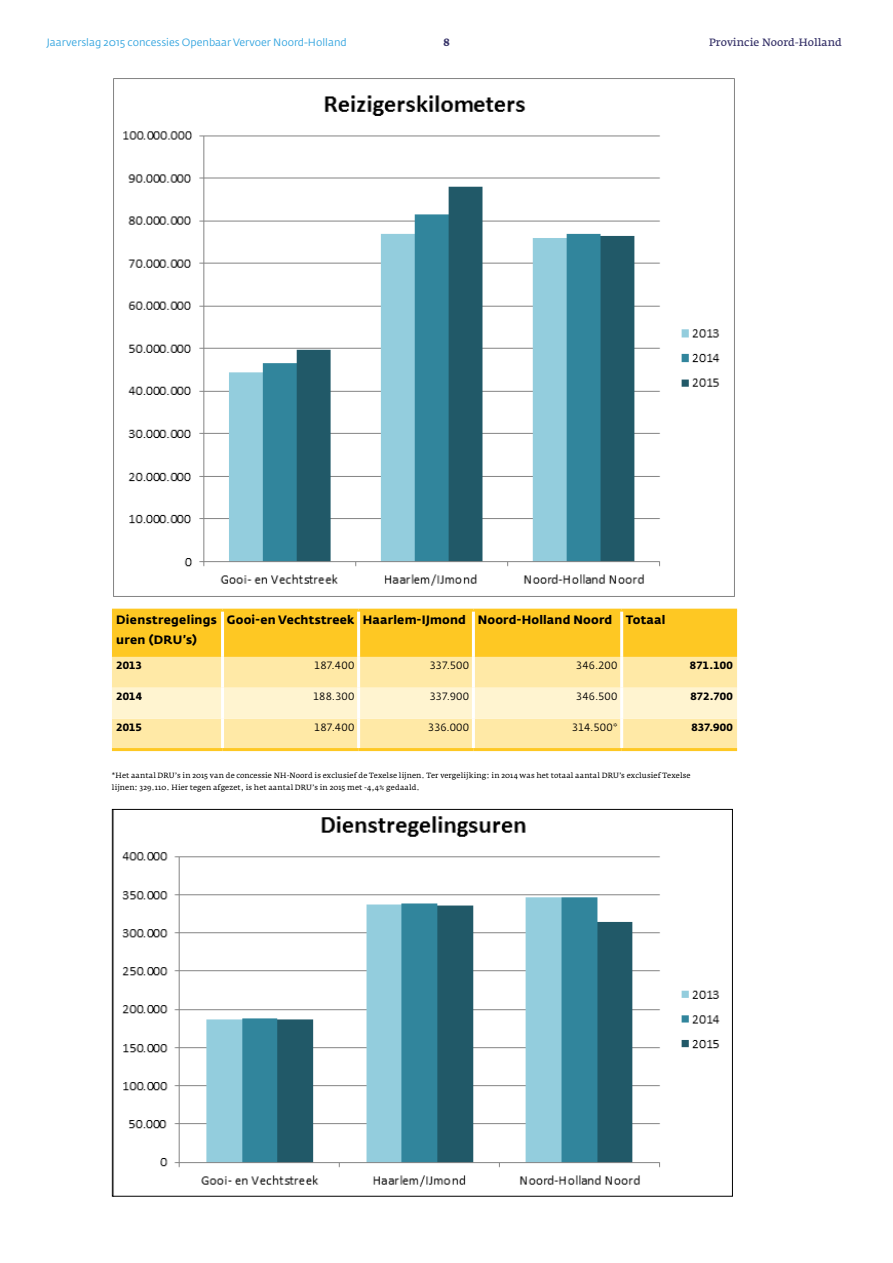
<style>
.page{position:relative;width:893px;height:1263px;background:#fff}
.page>*{position:absolute;margin:0;border:0;box-sizing:border-box;transform-origin:0 0}
.t1{font:700 12px/19.5px "Fedra Sans Std";letter-spacing:.015em;color:#000}
.t2{font:10.5px "Fedra Sans Std";letter-spacing:.015em;color:#000}
.t3{font:10.5px "Fedra Sans Std";color:#32a4df}
.t4{font:700 10.5px "Fedra Sans Std";letter-spacing:.015em;color:#000}
.t5{font:600 10.5px "Fedra Serif A Std";color:#3a366b}
.t6{font:700 10.5px "Fedra Serif A Std";color:#3a366b}
.t7{font:7.5px/12px "Fedra Serif A Std";letter-spacing:.01em;color:#000}
</style>
<div class="page">
<img style="left:114px;top:95px;width:620px;height:502px">
<div style="left:112px;top:612px;width:625px;height:45px;background:#fec823"></div>
<div style="left:112px;top:657px;width:625px;height:91px;background:#ffe9a6"></div>
<div style="left:112px;top:688px;width:625px;height:31px;background:#fff4d0"></div>
<hr style="left:221px;top:657px;width:3px;height:31px;background:#fff">
<hr style="left:221px;top:688px;width:3px;height:31px;background:#fff">
<hr style="left:357px;top:657px;width:3px;height:31px;background:#fff">
<hr style="left:472px;top:657px;width:3px;height:31px;background:#fff">
<hr style="left:357px;top:688px;width:3px;height:31px;background:#fff">
<hr style="left:472px;top:688px;width:3px;height:31px;background:#fff">
<hr style="left:620px;top:657px;width:3px;height:31px;background:#fff">
<hr style="left:620px;top:688px;width:3px;height:31px;background:#fff">
<hr style="left:221px;top:719px;width:3px;height:29px;background:#fff">
<hr style="left:357px;top:719px;width:3px;height:29px;background:#fff">
<hr style="left:472px;top:719px;width:3px;height:29px;background:#fff">
<hr style="left:620px;top:719px;width:3px;height:29px;background:#fff">
<hr style="left:112px;top:748px;width:111px;height:3px;background:#fec823">
<hr style="left:223px;top:748px;width:136px;height:3px;background:#fec823">
<hr style="left:359px;top:748px;width:114px;height:3px;background:#fec823">
<hr style="left:473px;top:748px;width:149px;height:3px;background:#fec823">
<hr style="left:622px;top:748px;width:115px;height:3px;background:#fec823">
<hr style="left:112px;top:609px;width:111px;height:3px;background:#fec823">
<hr style="left:223px;top:609px;width:136px;height:3px;background:#fec823">
<hr style="left:359px;top:609px;width:114px;height:3px;background:#fec823">
<hr style="left:473px;top:609px;width:149px;height:3px;background:#fec823">
<hr style="left:622px;top:609px;width:115px;height:3px;background:#fec823">
<hr style="left:221px;top:612px;width:3px;height:45px;background:#fff">
<hr style="left:357px;top:612px;width:3px;height:45px;background:#fff">
<hr style="left:472px;top:612px;width:3px;height:45px;background:#fff">
<hr style="left:620px;top:612px;width:3px;height:45px;background:#fff">
<img style="left:122px;top:816px;width:598px;height:371px">
<h2 class="t3" style="left:47px;top:36px;width:301px">Jaarverslag 2015 concessies Openbaar Vervoer Noord-Holland</h2>
<h2 class="t6" style="left:443px;top:36px;width:8px">8</h2>
<h2 class="t5" style="left:709px;top:36px;width:134px">Provincie Noord-Holland</h2>
<h1 class="t1" style="left:116px;top:610px;width:102px">Dienstregelings uren (DRU’s)</h1>
<h1 class="t1" style="left:227px;top:610px;width:440px">Gooi-en Vechtstreek Haarlem-IJmond Noord-Holland Noord Totaal</h1>
<h2 class="t4" style="left:116px;top:659px;width:27px">2013</h2>
<h2 class="t2" style="left:314px;top:659px;width:42px">187.400</h2>
<h2 class="t2" style="left:429px;top:659px;width:41px">337.500</h2>
<h2 class="t2" style="left:576px;top:659px;width:43px">346.200</h2>
<h2 class="t4" style="left:690px;top:659px;width:44px">871.100</h2>
<h2 class="t4" style="left:116px;top:690px;width:27px">2014</h2>
<h2 class="t2" style="left:313px;top:690px;width:43px">188.300</h2>
<h2 class="t2" style="left:429px;top:690px;width:41px">337.900</h2>
<h2 class="t2" style="left:576px;top:690px;width:43px">346.500</h2>
<h2 class="t4" style="left:690px;top:690px;width:44px">872.700</h2>
<h2 class="t4" style="left:116px;top:721px;width:27px">2015</h2>
<h2 class="t2" style="left:314px;top:721px;width:42px">187.400</h2>
<h2 class="t2" style="left:428px;top:721px;width:43px">336.000</h2>
<h2 class="t2" style="left:572px;top:721px;width:47px">314.500*</h2>
<h2 class="t4" style="left:691px;top:721px;width:43px">837.900</h2>
<p class="t7" style="left:112px;top:770px;width:580px">*Het aantal DRU’s in 2015 van de concessie NH-Noord is exclusief de Texelse lijnen. Ter vergelijking: in 2014 was het totaal aantal DRU’s exclusief Texelse lijnen: 329.110. Hier tegen afgezet, is het aantal DRU’s in 2015 met -4,4% gedaald.</p>
</div>
